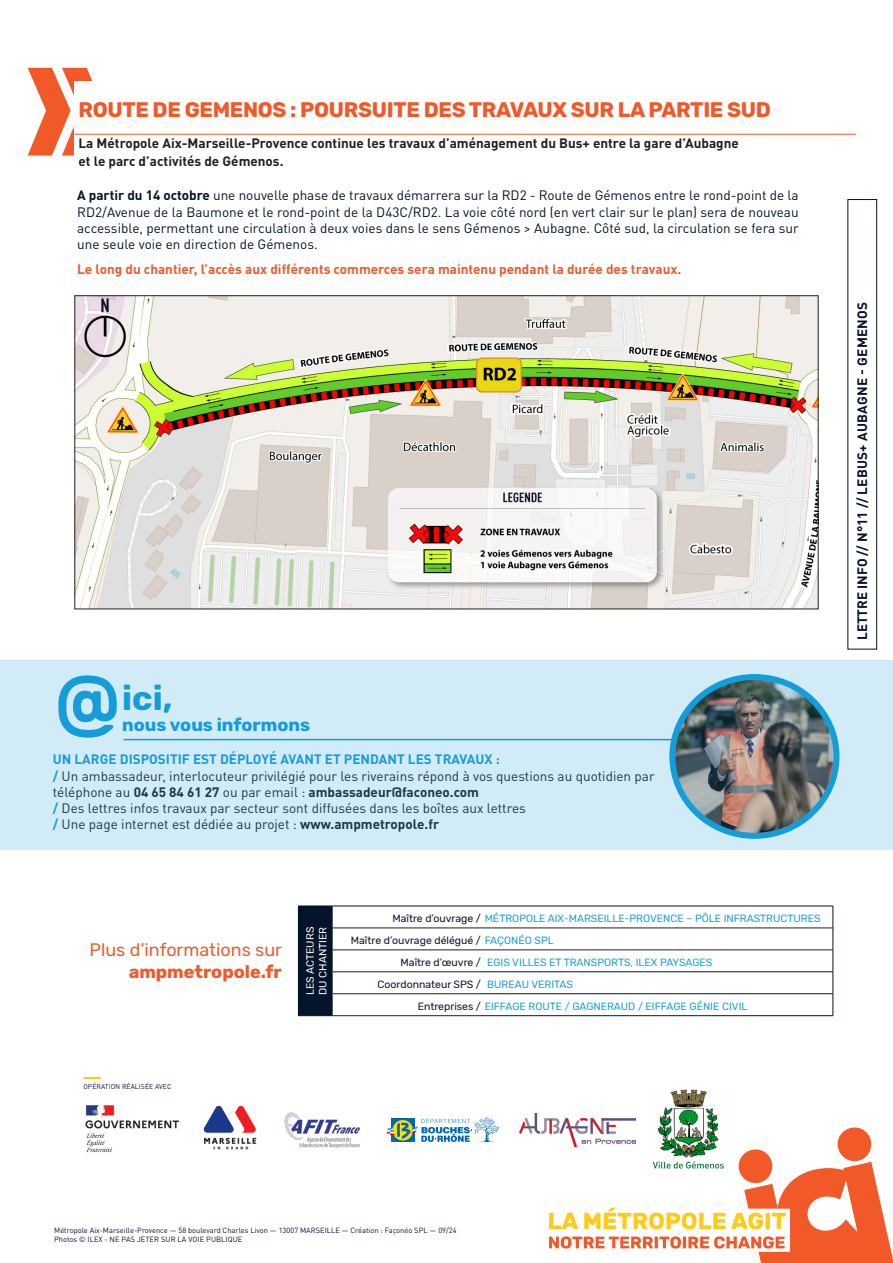
<style>
.page{position:relative;width:893px;height:1263px;background:#fff}
.page>*{position:absolute;margin:0;border:0;box-sizing:border-box;transform-origin:0 0}
.pavé_-_titre{font:700 34.5px "Rubik";color:#179dd9}
.pavé_-_titre-2{font:700 21px "Rubik";letter-spacing:-.015em;color:#f15929}
.pavé_-_titre-3{font:18px/21.6px "Rubik";color:#f15929;text-align:right}
.pavé_-_titre-4{font:700 18px "Rubik";color:#179dd9}
.Titre_secondaire_-_bleu_marine{font:13.5px/16.2px "DIN Pro";color:#03142b;text-align:justify}
.texte_courant{font:13.5px/16.2px "DIN Pro";color:#231f20}
.t1{font:700 13.5px/18px "DIN Pro";color:#231f20}
.Titre_secondaire_-_bleu_marine-2{font:700 13.5px "DIN Pro";color:#f15929}
.t2{font:700 13.5px "DIN Pro";letter-spacing:.02em;color:#03142b}
.t3{font:10.5px "Rubik";color:#179dd9}
.t4{font:10.5px "Rubik";color:#03142b}
.t5{font:10.5px/12.6px "Rubik";color:#fff}
.t6{font:7.5px "DIN Pro";color:#03142b}
.t7{font:6.9px "DIN Pro";letter-spacing:.01em;color:#03142b}
.s1{font-weight:700}
.s2{font-weight:700;color:#179dd9}
.s3{color:#03142b}
.s4{color:#179dd9}
</style>
<div class="page">
<svg style="left:549px;top:1127px;width:344px;height:136px"></svg>
<svg style="left:83px;top:1077px;width:18px;height:2px"></svg>
<img style="left:284px;top:1112px;width:76px;height:37px">
<svg style="left:387px;top:1117px;width:112px;height:26px"></svg>
<div style="left:298px;top:906px;width:34px;height:110px;background:#03142b"></div>
<hr style="left:332px;top:928px;width:149px;height:1px;background:#231f20">
<hr style="left:332px;top:949px;width:149px;height:1px;background:#231f20">
<hr style="left:332px;top:971px;width:149px;height:1px;background:#231f20">
<hr style="left:332px;top:993px;width:149px;height:1px;background:#231f20">
<hr style="left:298px;top:1015px;width:34px;height:1px;background:#231f20">
<hr style="left:332px;top:1015px;width:149px;height:1px;background:#231f20">
<hr style="left:481px;top:928px;width:352px;height:1px;background:#231f20">
<hr style="left:481px;top:949px;width:352px;height:1px;background:#231f20">
<hr style="left:332px;top:906px;width:149px;height:1px;background:#03142b">
<svg style="left:332px;top:906px;width:1px;height:109px"></svg>
<hr style="left:481px;top:971px;width:352px;height:1px;background:#03142b">
<hr style="left:481px;top:993px;width:352px;height:1px;background:#03142b">
<hr style="left:481px;top:1015px;width:352px;height:1px;background:#03142b">
<hr style="left:481px;top:906px;width:352px;height:1px;background:#03142b">
<svg style="left:833px;top:906px;width:1px;height:109px"></svg>
<img style="left:519px;top:1113px;width:117px;height:33px">
<img style="left:647px;top:1089px;width:83px;height:82px">
<img style="left:203px;top:1105px;width:54px;height:45px">
<img style="left:85px;top:1105px;width:95px;height:48px">
<div style="left:847px;top:199px;width:30px;height:450px;border:1px solid #03142b"></div>
<svg style="left:28px;top:68px;width:65px;height:88px"></svg>
<div style="left:74px;top:81px;width:782px;height:53px;background:#fff"></div>
<div style="left:74px;top:134px;width:782px;height:43px;background:#fff"></div>
<hr style="left:74px;top:134px;width:782px;height:1px;background:#f15929">
<img style="left:76px;top:297px;width:740px;height:310px">
<svg style="left:0;top:660px;width:893px;height:190px;background:#bfdae7"></svg>
<p class="pavé_-_titre-2" style="left:78px;top:98px;width:694px">ROUTE DE GEMENOS : POURSUITE DES TRAVAUX SUR LA PARTIE SUD</p>
<p class="t1" style="left:78px;top:133px;width:662px">La Métropole Aix-Marseille-Provence continue les travaux d’aménagement du Bus+ entre la gare d’Aubagne et le parc d’activités de Gémenos.</p>
<p class="Titre_secondaire_-_bleu_marine" style="left:77px;top:187px;width:723px"><span class="s1">A partir du 14 octobre</span> une nouvelle phase de travaux démarrera sur la RD2 - Route de Gémenos entre le rond-point de la RD2/Avenue de la Baumone et le rond-point de la D43C/RD2. La voie côté nord (en vert clair sur le plan) sera de nouveau accessible, permettant une circulation à deux voies dans le sens Gémenos &gt; Aubagne. Côté sud, la circulation se fera sur une seule voie en direction de Gémenos.</p>
<p class="Titre_secondaire_-_bleu_marine-2" style="left:77px;top:258px;width:606px">Le long du chantier, l’accès aux différents commerces sera maintenu pendant la durée des travaux.</p>
<p class="pavé_-_titre" style="left:122px;top:678px;width:52px">ici,</p>
<p class="pavé_-_titre-4" style="left:122px;top:715px;width:189px">nous vous informons</p>
<p class="texte_courant" style="left:53px;top:750px;width:603px"><span class="s2">UN LARGE DISPOSITIF EST DÉPLOYÉ AVANT ET PENDANT LES TRAVAUX :<br>/</span> Un ambassadeur, interlocuteur privilégié pour les riverains répond à vos questions au quotidien par téléphone au <span class="s1">04 65 84 61 27</span> ou par email : <span class="s1">ambassadeur@faconeo.com<br></span><span class="s2">/</span> Des lettres infos travaux par secteur sont diffusées dans les boîtes aux lettres<br><span class="s2">/</span> Une page internet est dédiée au projet : <span class="s1">www.ampmetropole.fr</span></p>
<p class="pavé_-_titre-3" style="left:90px;top:940px;width:194px">Plus d’informations sur <span class="s1">ampmetropole.fr</span></p>
<p class="t5" style="left:304px;top:995px;width:70px;rotate:-90deg">LES ACTEURS<br>DU CHANTIER</p>
<p class="t3" style="left:392px;top:912px;width:430px"><span class="s3">Maître d’ouvrage /</span> MÉTROPOLE AIX-MARSEILLE-PROVENCE – PÔLE INFRASTRUCTURES</p>
<p class="t4" style="left:351px;top:934px;width:204px">Maître d’ouvrage délégué / <span class="s4">FAÇONÉO SPL</span></p>
<p class="t4" style="left:401px;top:956px;width:82px">Maître d’œuvre /</p>
<p class="t3" style="left:487px;top:956px;width:227px">EGIS VILLES ET TRANSPORTS, ILEX PAYSAGES</p>
<p class="t4" style="left:378px;top:978px;width:105px">Coordonnateur SPS /</p>
<p class="t3" style="left:487px;top:978px;width:87px">BUREAU VERITAS</p>
<p class="t3" style="left:418px;top:1000px;width:331px"><span class="s3">Entreprises /</span> EIFFAGE ROUTE / GAGNERAUD / EIFFAGE GÉNIE CIVIL</p>
<p class="t7" style="left:83px;top:1081px;width:89px">OPÉRATION RÉALISÉE AVEC</p>
<p class="t2" style="left:851px;top:640px;width:340px;rotate:-90deg">LETTRE INFO // N°11 // LEBUS+ AUBAGNE - GEMENOS</p>
<p class="t6" style="left:54px;top:1225px;width:404px">Métropole Aix-Marseille-Provence — 58 boulevard Charles Livon — 13007 MARSEILLE — Création : Façonéo SPL — 09/24</p>
<p class="t6" style="left:54px;top:1234px;width:190px">Photos © ILEX - NE PAS JETER SUR LA VOIE PUBLIQUE</p>
</div>
